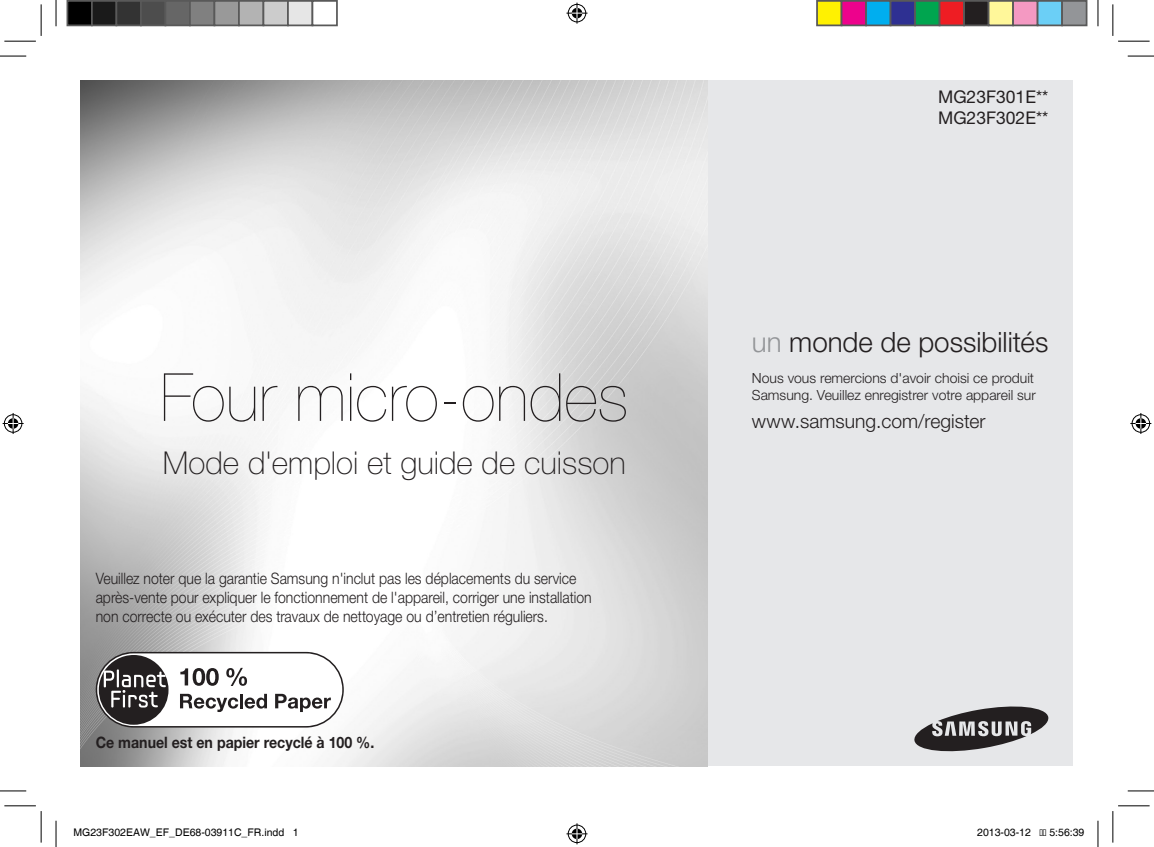
<style>
.page{position:relative;width:1154px;height:847px;background:#fff}
.page>*{position:absolute;margin:0;border:0;box-sizing:border-box;transform-origin:0 0}
.Cover_Product{font:200 66.5px "Helvetica Neue LTW1 G";color:#231f20}
.Cover_Manual{font:100 31.5px "Helvetica Neue LTW1 G";color:#231f20}
.Cover_Head_Copy{font:300 28px "Helvetica Neue LTW1 G";color:#231f20}
.Cover_Register{font:300 19.25px "Helvetica Neue LTW1 G";color:#231f20}
.Cover_Model{font:17.5px "Helvetica Neue LTW1 G";color:#231f20}
.Level1_Body{font:300 15.75px/18.9px "Helvetica Neue LTW1 G";color:#231f20;scale:.89 1}
.Cover_Body{font:700 15.75px "Helvetica Neue LTW1 G";color:#231f20;scale:.9 1}
.Cover_Body-2{font:300 14px/16.8px "Helvetica Neue LTW1 G";color:#231f20}
.t1{font:10.5px "Helvetica";color:#000}
.s1{color:#939598}
</style>
<div class="page">
<div style="left:394px;top:81px;width:679px;height:684px;background:#e6e7e9"></div>
<img style="left:81px;top:81px;width:626px;height:684px">
<svg style="left:914px;top:706px;width:134px;height:45px"></svg>
<svg style="left:96px;top:651px;width:248px;height:76px"></svg>
<svg style="left:0;top:56px;width:26px;height:1px"></svg>
<svg style="left:1128px;top:56px;width:26px;height:1px"></svg>
<svg style="left:0;top:790px;width:26px;height:1px"></svg>
<svg style="left:1128px;top:790px;width:26px;height:1px"></svg>
<svg style="left:56px;top:0;width:1px;height:26px"></svg>
<svg style="left:56px;top:820px;width:1px;height:26px"></svg>
<svg style="left:1097px;top:0;width:1px;height:26px"></svg>
<svg style="left:1097px;top:820px;width:1px;height:26px"></svg>
<hr style="left:4px;top:41px;width:32px;height:1px;background:#000">
<hr style="left:1118px;top:41px;width:31px;height:1px;background:#000">
<hr style="left:4px;top:805px;width:32px;height:1px;background:#000">
<hr style="left:1118px;top:805px;width:31px;height:1px;background:#000">
<hr style="left:41px;top:4px;width:1px;height:32px;background:#000">
<hr style="left:41px;top:810px;width:1px;height:32px;background:#000">
<hr style="left:1112px;top:4px;width:1px;height:32px;background:#000">
<hr style="left:1112px;top:810px;width:1px;height:32px;background:#000">
<svg style="left:566px;top:3px;width:21px;height:21px"></svg>
<svg style="left:566px;top:823px;width:21px;height:21px"></svg>
<svg style="left:3px;top:413px;width:21px;height:21px"></svg>
<svg style="left:1130px;top:413px;width:21px;height:21px"></svg>
<div style="left:67px;top:1px;width:25px;height:24px;background:#000"></div>
<div style="left:67px;top:0;width:26px;height:26px;border:2px solid #595959"></div>
<div style="left:92px;top:1px;width:24px;height:24px;background:#1a1a1a"></div>
<div style="left:91px;top:0;width:26px;height:26px;border:2px solid #595959"></div>
<div style="left:116px;top:1px;width:25px;height:24px;background:#333"></div>
<div style="left:116px;top:0;width:26px;height:26px;border:2px solid #595959"></div>
<div style="left:141px;top:1px;width:24px;height:24px;background:#4d4d4d"></div>
<div style="left:140px;top:0;width:26px;height:26px;border:2px solid #595959"></div>
<div style="left:165px;top:1px;width:25px;height:24px;background:#666"></div>
<div style="left:165px;top:0;width:26px;height:26px;border:2px solid #595959"></div>
<div style="left:190px;top:1px;width:24px;height:24px;background:#808080"></div>
<div style="left:189px;top:0;width:26px;height:26px;border:2px solid #595959"></div>
<div style="left:214px;top:1px;width:25px;height:24px;background:#999"></div>
<div style="left:214px;top:0;width:26px;height:26px;border:2px solid #595959"></div>
<div style="left:239px;top:1px;width:24px;height:24px;background:#b3b3b3"></div>
<div style="left:238px;top:0;width:26px;height:26px;border:2px solid #595959"></div>
<div style="left:263px;top:1px;width:25px;height:24px;background:#ccc"></div>
<div style="left:263px;top:0;width:26px;height:26px;border:2px solid #595959"></div>
<div style="left:288px;top:1px;width:24px;height:24px;background:#e6e6e6"></div>
<div style="left:287px;top:0;width:26px;height:26px;border:2px solid #595959"></div>
<div style="left:312px;top:0;width:26px;height:26px;border:2px solid #595959"></div>
<div style="left:817px;top:1px;width:24px;height:24px;background:#fff101"></div>
<div style="left:816px;top:0;width:26px;height:26px;border:2px solid #595959"></div>
<div style="left:841px;top:1px;width:25px;height:24px;background:#ed028c"></div>
<div style="left:840px;top:0;width:27px;height:26px;border:2px solid #595959"></div>
<div style="left:866px;top:1px;width:24px;height:24px;background:#00aeef"></div>
<div style="left:865px;top:0;width:26px;height:26px;border:2px solid #595959"></div>
<div style="left:890px;top:1px;width:25px;height:24px;background:#2e3092"></div>
<div style="left:889px;top:0;width:27px;height:26px;border:2px solid #595959"></div>
<div style="left:915px;top:1px;width:24px;height:24px;background:#00a54f"></div>
<div style="left:914px;top:0;width:26px;height:26px;border:2px solid #595959"></div>
<div style="left:939px;top:1px;width:25px;height:24px;background:#ee1d23"></div>
<div style="left:938px;top:0;width:27px;height:26px;border:2px solid #595959"></div>
<div style="left:964px;top:1px;width:24px;height:24px;background:#231f20"></div>
<div style="left:963px;top:0;width:26px;height:26px;border:2px solid #595959"></div>
<div style="left:988px;top:1px;width:25px;height:24px;background:#fff79a"></div>
<div style="left:987px;top:0;width:27px;height:26px;border:2px solid #595959"></div>
<div style="left:1013px;top:1px;width:24px;height:24px;background:#f499c2"></div>
<div style="left:1012px;top:0;width:26px;height:26px;border:2px solid #595959"></div>
<div style="left:1037px;top:1px;width:25px;height:24px;background:#6bcff6"></div>
<div style="left:1036px;top:0;width:27px;height:26px;border:2px solid #595959"></div>
<div style="left:1062px;top:1px;width:24px;height:24px;background:#939598"></div>
<div style="left:1061px;top:0;width:26px;height:26px;border:2px solid #595959"></div>
<p class="Cover_Product" style="left:160px;top:358px;width:470px">Four micro-ondes</p>
<p class="Cover_Manual" style="left:163px;top:443px;width:464px">Mode d'emploi et guide de cuisson</p>
<p class="Level1_Body" style="left:96px;top:568px;width:559px">Veuillez noter que la garantie Samsung n'inclut pas les déplacements du service après-vente pour expliquer le fonctionnement de l'appareil, corriger une installation non correcte ou exécuter des travaux de nettoyage ou d’entretien réguliers.</p>
<p class="Cover_Body" style="left:96px;top:732px;width:311px">Ce manuel est en papier recyclé à 100 %.</p>
<p class="Cover_Model" style="left:938px;top:86px;width:112px">MG23F301E**</p>
<p class="Cover_Model" style="left:938px;top:107px;width:112px">MG23F302E**</p>
<p class="Cover_Head_Copy" style="left:752px;top:324px;width:298px"><span class="s1">un</span> monde de possibilités</p>
<p class="Cover_Body-2" style="left:752px;top:370px;width:285px">Nous vous remercions d'avoir choisi ce produit<br>Samsung. Veuillez enregistrer votre appareil sur</p>
<p class="Cover_Register" style="left:752px;top:409px;width:235px">www.samsung.com/register</p>
<p class="t1" style="left:74px;top:826px;width:227px">MG23F302EAW_EF_DE68-03911C_FR.indd 1</p>
<p class="t1" style="left:977px;top:826px;width:55px">2013-03-12</p>
<p class="t1" style="left:1049px;top:826px;width:37px">5:56:39</p>
</div>
